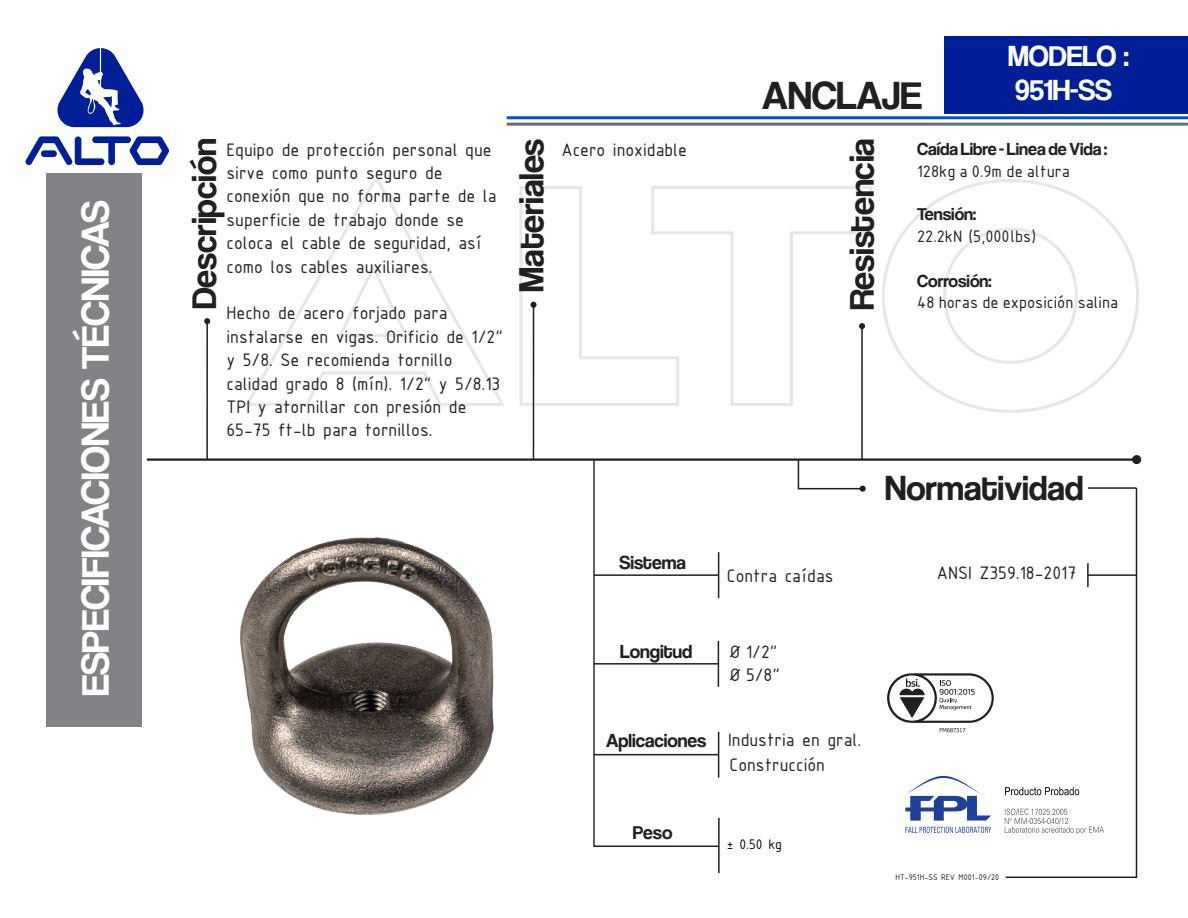
<style>
.page{position:relative;width:1188px;height:918px;background:#fff}
.page>*{position:absolute;margin:0;border:0;box-sizing:border-box;transform-origin:0 0}
.t1{font:40.5px "Coolvetica Rg";color:#231f20}
.t2{font:40.35px "Coolvetica Rg";color:#fff}
.t3{font:36px "Coolvetica Rg";color:#231f20}
.t4{font:30px/34.5px "Coolvetica Rg";color:#fff}
.t5{font:19.5px/23.4px "ISOCPEUR";color:#231f20}
.t6{font:19.5px "Coolvetica Rg";color:#231f20}
.t7{font:18px "ISOCPEUR";color:#231f20}
.t8{font:18px "Coolvetica Rg";color:#231f20}
.t9{font:15px "ISOCPEUR";color:#060706}
.t10{font:9px "ISOCPEUR";color:#231f20}
</style>
<div class="page">
<svg style="left:304px;top:179px;width:835px;height:123px"></svg>
<hr style="left:593px;top:460px;width:2px;height:386px;background:#231f20">
<hr style="left:718px;top:552px;width:1px;height:46px;background:#231f20">
<hr style="left:594px;top:574px;width:125px;height:2px;background:#231f20">
<hr style="left:594px;top:663px;width:124px;height:2px;background:#231f20">
<hr style="left:594px;top:754px;width:125px;height:1px;background:#231f20">
<hr style="left:593px;top:846px;width:126px;height:1px;background:#231f20">
<hr style="left:718px;top:641px;width:1px;height:46px;background:#231f20">
<hr style="left:718px;top:732px;width:1px;height:46px;background:#231f20">
<hr style="left:718px;top:818px;width:2px;height:55px;background:#231f20">
<svg style="left:147px;top:302px;width:994px;height:190px"></svg>
<svg style="left:1004px;top:487px;width:134px;height:391px"></svg>
<hr style="left:507px;top:116px;width:681px;height:3px;background:#0054bb">
<hr style="left:507px;top:123px;width:681px;height:3px;background:#6d6e71">
<svg style="left:26px;top:136px;width:143px;height:29px"></svg>
<svg style="left:57px;top:48px;width:87px;height:79px"></svg>
<svg style="left:1005px;top:787px;width:74px;height:8px"></svg>
<svg style="left:905px;top:827px;width:86px;height:6px"></svg>
<svg style="left:905px;top:775px;width:86px;height:46px"></svg>
<svg style="left:1005px;top:809px;width:99px;height:25px"></svg>
<svg style="left:887px;top:673px;width:107px;height:59px"></svg>
<div style="left:944px;top:36px;width:244px;height:78px;background:#001f96"></div>
<div style="left:47px;top:174px;width:95px;height:553px;background:#818386"></div>
<img style="left:240px;top:537px;width:254px;height:278px">
<h2 class="t2" style="left:72px;top:696px;width:498px;rotate:-90deg">ESPECIFICACIONES TÉCNICAS</h2>
<h1 class="t1" style="left:762px;top:72px;width:161px">ANCLAJE</h1>
<h3 class="t4" style="left:1008px;top:38px;width:122px">MODELO :<br>951H-SS</h3>
<h3 class="t3" style="left:183px;top:309px;width:173px;rotate:-90deg">Descripción</h3>
<h3 class="t3" style="left:510px;top:292px;width:154px;rotate:-90deg">Materiales</h3>
<h3 class="t3" style="left:841px;top:310px;width:174px;rotate:-90deg">Resistencia</h3>
<p class="t5" style="left:226px;top:137px;width:272px">Equipo de protección personal que sirve como punto seguro de conexión que no forma parte de la superficie de trabajo donde se coloca el cable de seguridad, así como los cables auxiliares.</p>
<p class="t5" style="left:226px;top:301px;width:278px">Hecho de acero forjado para instalarse en vigas. Orificio de 1/2" y 5/8. Se recomienda tornillo calidad grado 8 (mín). 1/2" y 5/8.13<br>TPI y atornillar con presión de<br>65-75 ft-lb para tornillos.</p>
<p class="t5" style="left:561px;top:137px;width:127px">Acero inoxidable</p>
<p class="t8" style="left:917px;top:139px;width:191px">Caída Libre - Linea de Vida :</p>
<p class="t7" style="left:917px;top:160px;width:154px">128kg a 0.9m de altura</p>
<p class="t8" style="left:917px;top:204px;width:61px">Tensión:</p>
<p class="t7" style="left:917px;top:224px;width:120px">22.2kN (5,000lbs)</p>
<p class="t8" style="left:917px;top:270px;width:76px">Corrosión:</p>
<p class="t7" style="left:917px;top:291px;width:203px">48 horas de exposición salina</p>
<h3 class="t3" style="left:885px;top:466px;width:200px">Normatividad</h3>
<p class="t6" style="left:620px;top:551px;width:68px">Sistema</p>
<p class="t5" style="left:727px;top:563px;width:108px">Contra caídas</p>
<p class="t5" style="left:937px;top:561px;width:141px">ANSI Z359.18-2017</p>
<p class="t6" style="left:620px;top:640px;width:74px">Longitud</p>
<p class="t6" style="left:606px;top:729px;width:102px">Aplicaciones</p>
<p class="t5" style="left:729px;top:639px;width:53px">Ø 1/2”<br>Ø 5/8”</p>
<p class="t5" style="left:728px;top:727px;width:135px;line-height:24.9px">Industria en gral.<br>Construcción</p>
<p class="t6" style="left:633px;top:821px;width:41px">Peso</p>
<p class="t9" style="left:727px;top:835px;width:57px">± 0.50 kg</p>
<p class="t10" style="left:895px;top:871px;width:105px">HT-951H-SS REV M001-09/20</p>
</div>
